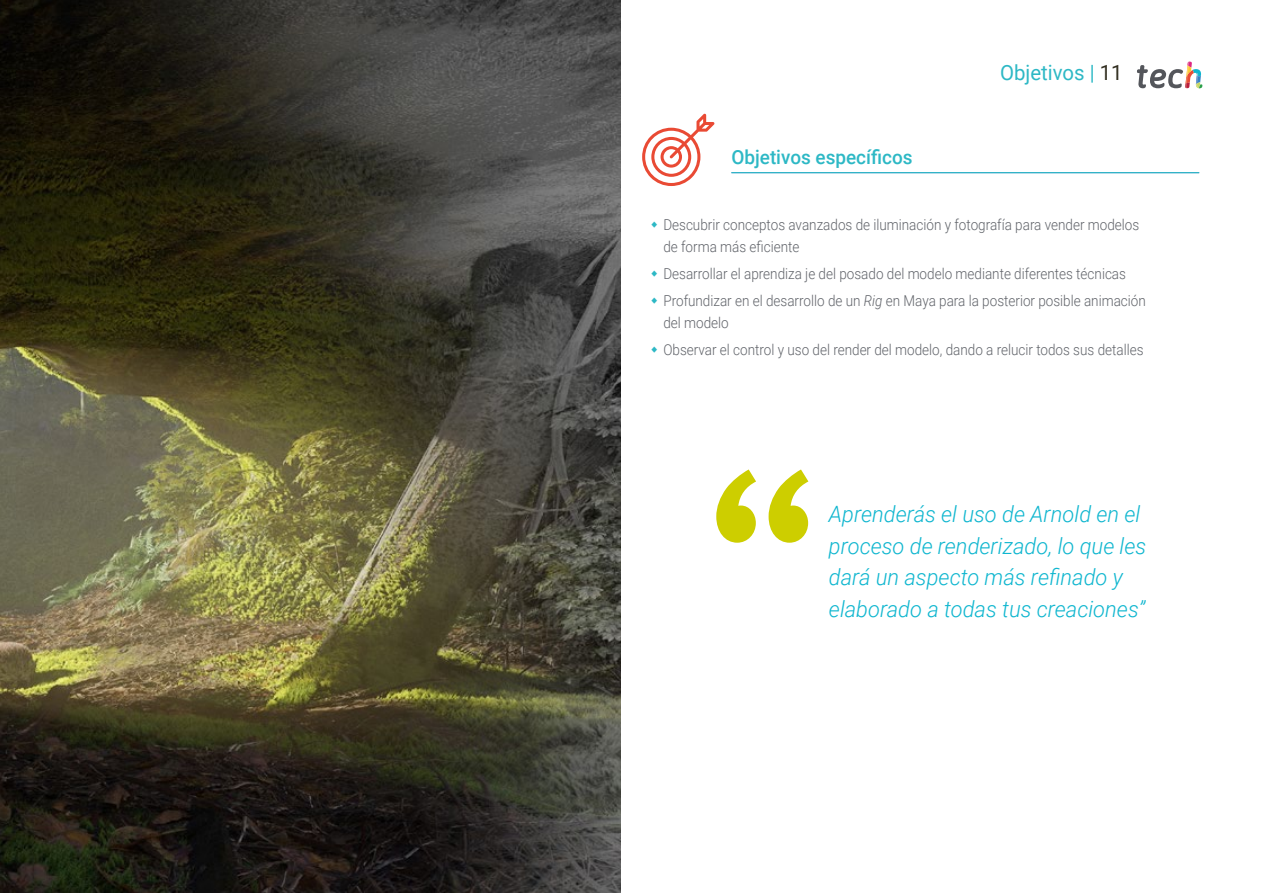
<style>
.page{position:relative;width:1263px;height:893px;background:#fff}
.page>*{position:absolute;margin:0;border:0;box-sizing:border-box;transform-origin:0 0}
.t1{font:italic 300 22.5px/31.5px "Roboto";color:#0fb6cf}
.t2{font:21px "Roboto";color:#2db8c5}
.t3{font:500 19.5px "Roboto";color:#2db8c5}
.t4{font:300 15px/26.7px "Roboto";color:#61646a;scale:.9 1}
.s1{color:#312e20}
.s2{font-style:italic}
</style>
<div class="page">
<img style="left:0;top:0;width:621px;height:893px">
<svg style="left:716px;top:469px;width:92px;height:74px"></svg>
<svg style="left:642px;top:114px;width:72px;height:72px"></svg>
<hr style="left:731px;top:172px;width:468px;height:1px;background:#2db8c5">
<svg style="left:1137px;top:62px;width:65px;height:27px"></svg>
<h3 class="t3" style="left:731px;top:144px;width:183px">Objetivos específicos</h3>
<h2 class="t2" style="left:1000px;top:57px;width:124px">Objetivos | <span class="s1">11</span></h2>
<p class="t4" style="left:663px;top:213px;width:530px;line-height:22.5px">Descubrir conceptos avanzados de iluminación y fotografía para vender modelos de forma más eficiente</p>
<p class="t4" style="left:663px;top:260px;width:538px">Desarrollar el aprendiza je del posado del modelo mediante diferentes técnicas<br>Profundizar en el desarrollo de un <span class="s2">Rig</span> en Maya para la posterior posible animación</p>
<p class="t4" style="left:663px;top:309px;width:535px">del modelo<br>Observar el control y uso del render del modelo, dando a relucir todos sus detalles</p>
<h1 class="t1" style="left:829px;top:497px;width:319px">Aprenderás el uso de Arnold en el proceso de renderizado, lo que les dará un aspecto más refinado y elaborado a todas tus creaciones”</h1>
</div>
